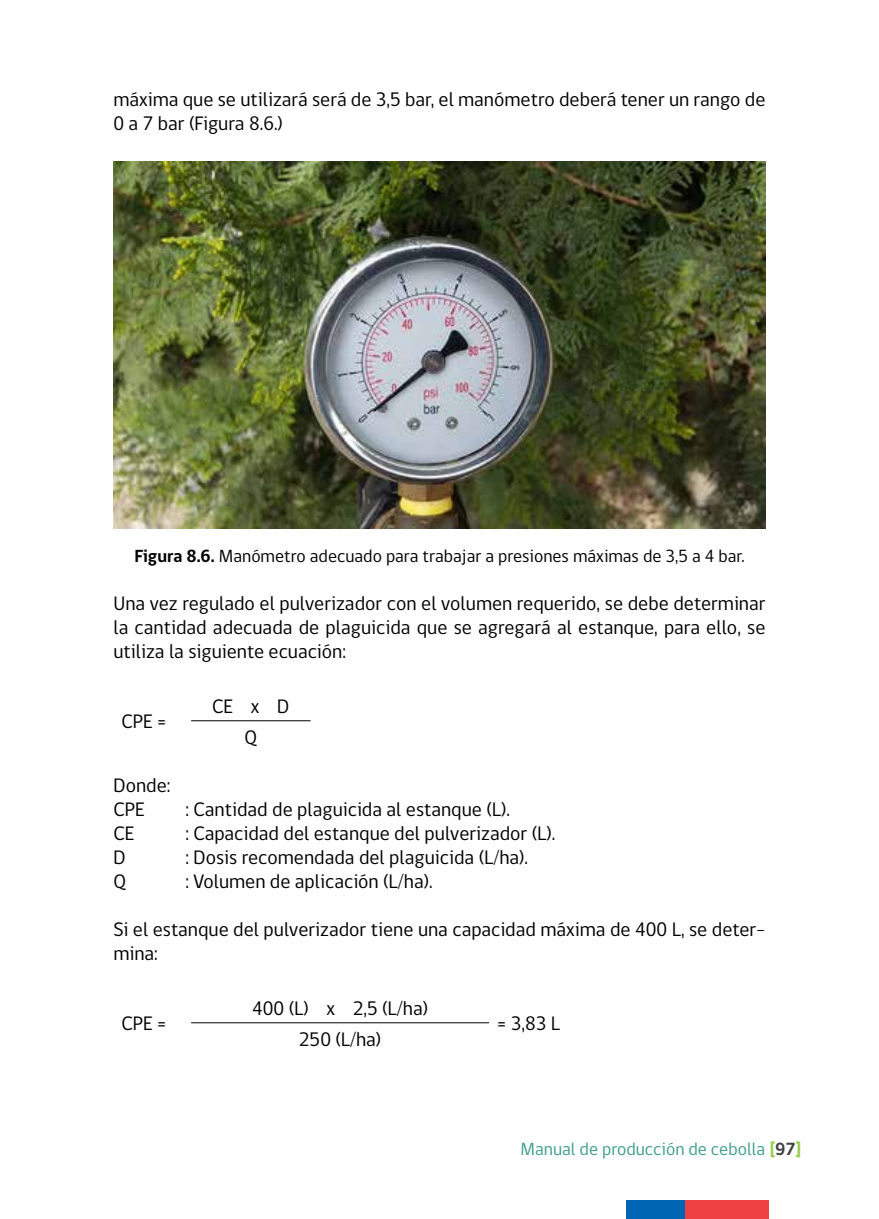
<style>
.page{position:relative;width:879px;height:1219px;background:#fff}
.page>*{position:absolute;margin:0;border:0;box-sizing:border-box;transform-origin:0 0}
.t1{font:20px/24px "gob CL";color:#000}
.t2{font:18px "gob CL";color:#000}
.t3{font:18px "gob CL";color:#3d9e8a}
.s1{font-weight:700}
.s2{font-weight:700;color:#99cb52}
.s3{font-weight:700;color:#414042}
</style>
<div class="page">
<div style="left:626px;top:1200px;width:58px;height:19px;background:#0066b3"></div>
<div style="left:684px;top:1200px;width:84px;height:19px;background:#ef4044"></div>
<img style="left:113px;top:161px;width:653px;height:367px">
<hr style="left:191px;top:720px;width:120px;height:1px;background:#000">
<hr style="left:191px;top:1022px;width:298px;height:1px;background:#000">
<p class="t1" style="left:113px;top:88px;width:653px">máxima que se utilizará será de 3,5 bar, el manómetro deberá tener un rango de<br>0 a 7 bar (Figura 8.6.)</p>
<p class="t2" style="left:134px;top:543px;width:612px"><span class="s1">Figura 8.6.</span> Manómetro adecuado para trabajar a presiones máximas de 3,5 a 4 bar.</p>
<p class="t1" style="left:113px;top:592px;width:653px;text-align:justify">Una vez regulado el pulverizador con el volumen requerido, se debe determinar la cantidad adecuada de plaguicida que se agregará al estanque, para ello, se utiliza la siguiente ecuación:</p>
<p class="t1" style="left:121px;top:710px;width:46px">CPE =</p>
<p class="t1" style="left:113px;top:774px;width:59px">Donde:<br>CPE</p>
<p class="t1" style="left:212px;top:691px;width:79px;line-height:31px;text-align:center">CE x D<br>Q</p>
<p class="t1" style="left:185px;top:798px;width:326px">: Cantidad de plaguicida al estanque (L).</p>
<p class="t1" style="left:113px;top:822px;width:23px">CE</p>
<p class="t1" style="left:185px;top:822px;width:371px">: Capacidad del estanque del pulverizador (L).</p>
<p class="t1" style="left:113px;top:846px;width:14px">D</p>
<p class="t1" style="left:185px;top:846px;width:344px">: Dosis recomendada del plaguicida (L/ha).</p>
<p class="t1" style="left:113px;top:870px;width:14px">Q</p>
<p class="t1" style="left:185px;top:870px;width:249px">: Volumen de aplicación (L/ha).</p>
<p class="t1" style="left:113px;top:918px;width:653px">Si el estanque del pulverizador tiene una capacidad máxima de 400 L, se deter&shy;mina:</p>
<p class="t1" style="left:121px;top:1012px;width:46px">CPE =</p>
<p class="t1" style="left:252px;top:997px;width:177px">400 (L) x 2,5 (L/ha)</p>
<p class="t1" style="left:299px;top:1028px;width:84px">250 (L/ha)</p>
<p class="t1" style="left:497px;top:1012px;width:65px">= 3,83 L</p>
<p class="t3" style="left:520px;top:1136px;width:282px">Manual de producción de cebolla <span class="s2">[</span><span class="s3">97</span><span class="s2">]</span></p>
</div>
